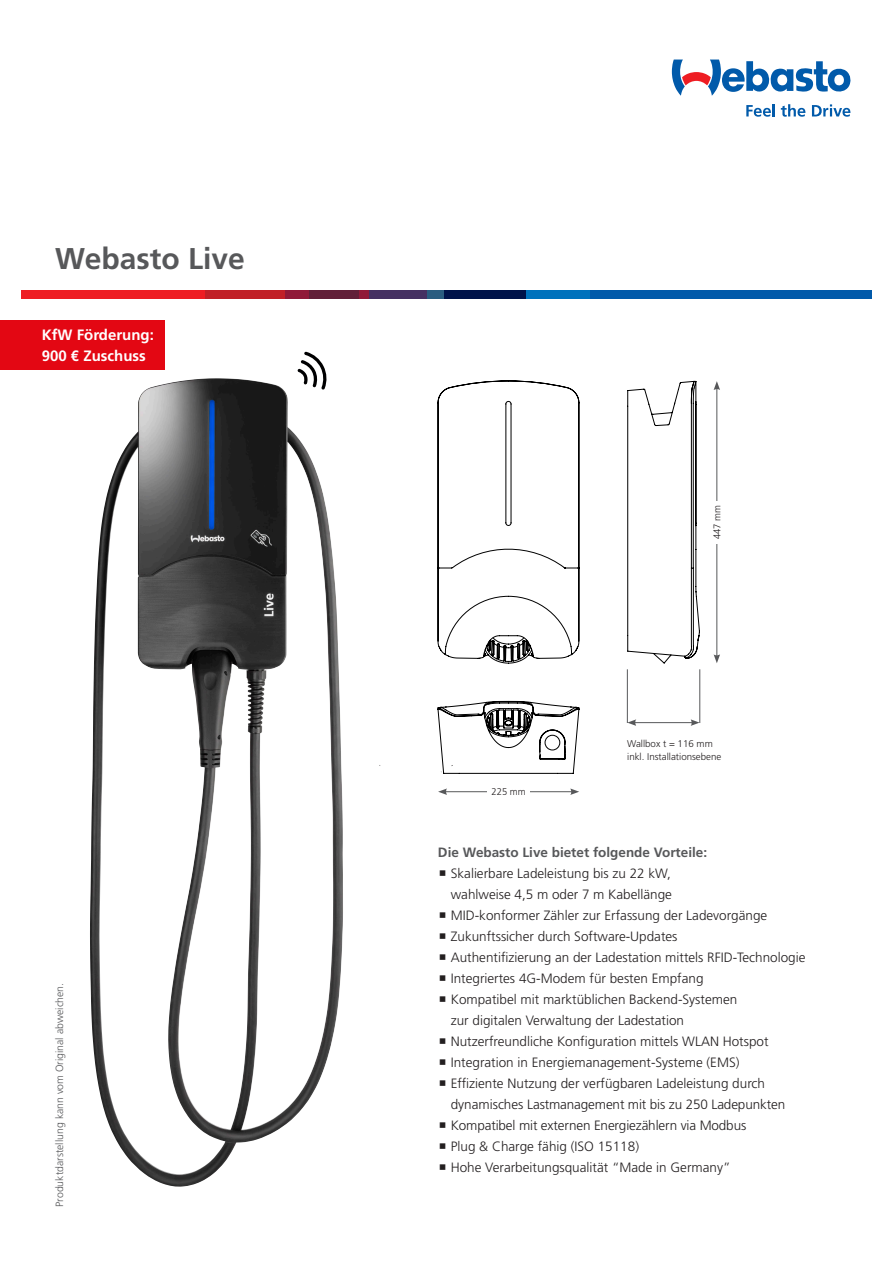
<style>
.page{position:relative;width:893px;height:1263px;background:#fff}
.page>*{position:absolute;margin:0;border:0;box-sizing:border-box;transform-origin:0 0}
.Headline_20pt{font:700 30px "Frutiger";color:#57585a}
.Overline_Table_bold{font:700 15px/21px "Frutiger";color:#fff}
.t1{font:300 13.5px/21px "Frutiger";color:#231f20}
.Copy{font:700 13.5px "Frutiger";color:#57585a}
.Overline_Table_bold-2{font:300 10.5px "Frutiger";color:#57585a}
._05_Table_Copy_right{font:300 9.75px/13.4px "Frutiger";color:#231f20}
._04_Table_Copy_left{font:300 9.75px "Frutiger";color:#231f20}
</style>
<div class="page">
<svg style="left:746px;top:104px;width:29px;height:13px"></svg>
<svg style="left:781px;top:104px;width:24px;height:13px"></svg>
<svg style="left:812px;top:104px;width:38px;height:13px"></svg>
<svg style="left:672px;top:60px;width:178px;height:36px"></svg>
<div style="left:21px;top:290px;width:184px;height:8px;background:#ee1d23"></div>
<div style="left:205px;top:290px;width:80px;height:8px;background:#c12027"></div>
<div style="left:285px;top:290px;width:24px;height:8px;background:#901938"></div>
<div style="left:309px;top:290px;width:50px;height:8px;background:#611f38"></div>
<div style="left:359px;top:290px;width:10px;height:8px;background:#901938"></div>
<div style="left:369px;top:290px;width:57px;height:8px;background:#453162"></div>
<div style="left:426px;top:290px;width:18px;height:8px;background:#2a5d80"></div>
<div style="left:444px;top:290px;width:82px;height:8px;background:#00134a"></div>
<div style="left:526px;top:290px;width:64px;height:8px;background:#0072bc"></div>
<div style="left:590px;top:290px;width:282px;height:8px;background:#015aaa"></div>
<img style="left:90px;top:378px;width:253px;height:809px">
<svg style="left:298px;top:352px;width:28px;height:38px"></svg>
<hr style="left:717px;top:388px;width:1px;height:269px;background:#57585a">
<svg style="left:714px;top:381px;width:6px;height:9px"></svg>
<svg style="left:714px;top:654px;width:6px;height:9px"></svg>
<div style="left:713px;top:501px;width:8px;height:42px;background:#fff"></div>
<hr style="left:634px;top:722px;width:59px;height:1px;background:#57585a">
<svg style="left:691px;top:719px;width:8px;height:7px"></svg>
<svg style="left:628px;top:719px;width:8px;height:7px"></svg>
<hr style="left:445px;top:791px;width:128px;height:1px;background:#57585a">
<svg style="left:570px;top:788px;width:9px;height:7px"></svg>
<svg style="left:438px;top:788px;width:9px;height:7px"></svg>
<div style="left:487px;top:787px;width:43px;height:9px;background:#fff"></div>
<hr style="left:627px;top:669px;width:1px;height:54px;background:#57585a">
<hr style="left:699px;top:669px;width:1px;height:54px;background:#57585a">
<svg style="left:437px;top:381px;width:142px;height:282px"></svg>
<svg style="left:627px;top:381px;width:73px;height:283px"></svg>
<svg style="left:437px;top:701px;width:142px;height:73px"></svg>
<div style="left:460px;top:719px;width:13px;height:18px;background:#fff"></div>
<div style="left:0;top:320px;width:165px;height:49px;background:#e30713"></div>
<p class="Headline_20pt" style="left:55px;top:241px;width:191px">Webasto Live</p>
<p class="Overline_Table_bold" style="left:42px;top:324px;width:114px">KfW Förderung:<br>900 € Zuschuss</p>
<p class="Overline_Table_bold-2" style="left:54px;top:1207px;width:225px;rotate:-90deg">Produktdarstellung kann vom Original abweichen.</p>
<p class="_04_Table_Copy_left" style="left:712px;top:539px;width:36px;rotate:-90deg">447 mm</p>
<p class="_04_Table_Copy_left" style="left:492px;top:786px;width:36px">225 mm</p>
<p class="_05_Table_Copy_right" style="left:627px;top:737px;width:96px">Wallbox t = 116 mm inkl. Installationsebene</p>
<p class="Copy" style="left:438px;top:844px;width:271px">Die Webasto Live bietet folgende Vorteile:</p>
<p class="t1" style="left:451px;top:863px;width:223px">Skalierbare Ladeleistung bis zu 22 kW, wahlweise 4,5 m oder 7 m Kabellänge</p>
<p class="t1" style="left:451px;top:905px;width:318px">MID-konformer Zähler zur Erfassung der Ladevorgänge</p>
<p class="t1" style="left:451px;top:926px;width:228px">Zukunftssicher durch Software-Updates</p>
<p class="t1" style="left:451px;top:947px;width:356px">Authentifizierung an der Ladestation mittels RFID-Technologie</p>
<p class="t1" style="left:451px;top:968px;width:254px">Integriertes 4G-Modem für besten Empfang</p>
<p class="t1" style="left:451px;top:989px;width:288px">Kompatibel mit marktüblichen Backend-Systemen zur digitalen Verwaltung der Ladestation</p>
<p class="t1" style="left:451px;top:1031px;width:319px">Nutzerfreundliche Konfiguration mittels WLAN Hotspot</p>
<p class="t1" style="left:451px;top:1052px;width:290px">Integration in Energiemanagement-Systeme (EMS)</p>
<p class="t1" style="left:451px;top:1073px;width:336px">Effiziente Nutzung der verfügbaren Ladeleistung durch dynamisches Lastmanagement mit bis zu 250 Ladepunkten</p>
<p class="t1" style="left:451px;top:1115px;width:297px">Kompatibel mit externen Energiezählern via Modbus</p>
<p class="t1" style="left:451px;top:1136px;width:190px">Plug &amp; Charge fähig (ISO 15118)</p>
<p class="t1" style="left:451px;top:1157px;width:281px">Hohe Verarbeitungsqualität “Made in Germany”</p>
</div>
